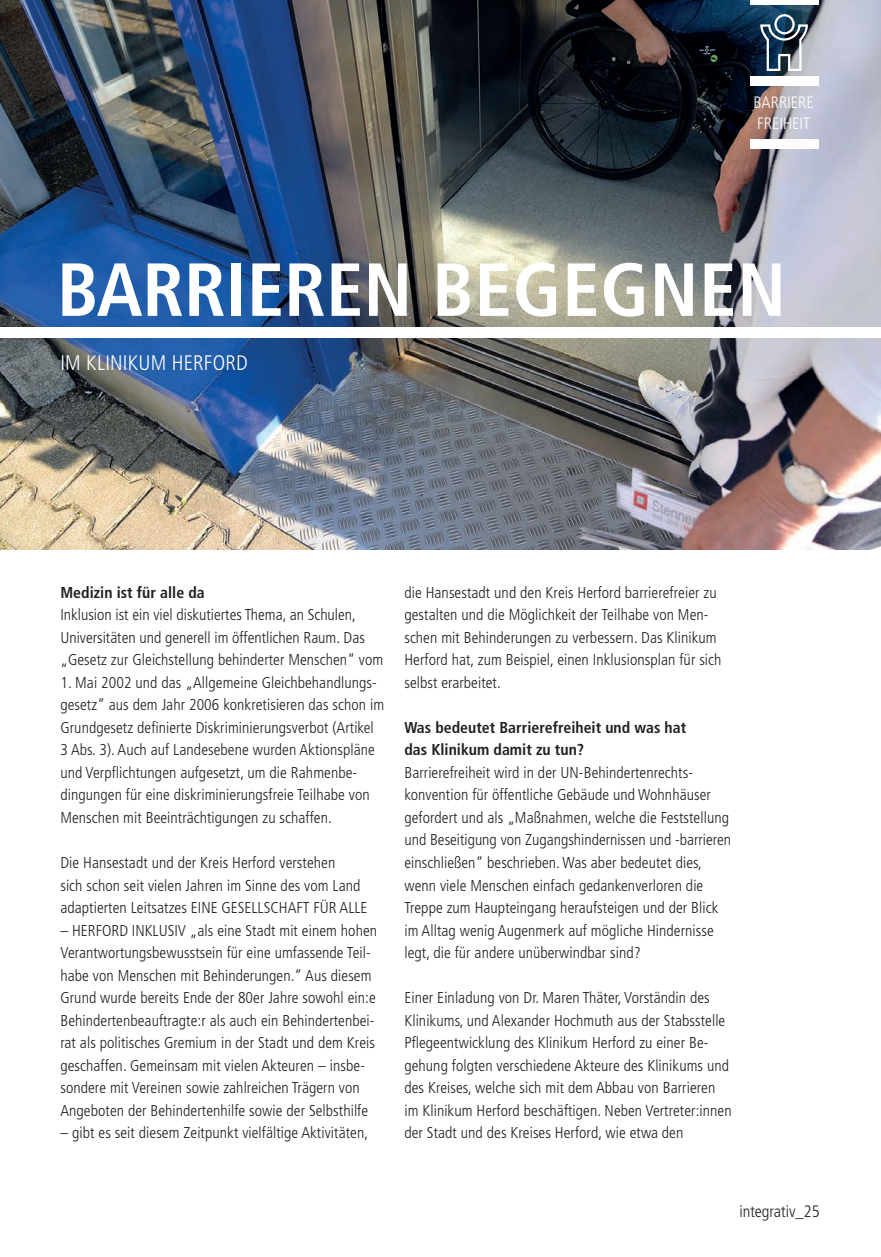
<style>
.page{position:relative;width:881px;height:1257px;background:#fff}
.page>*{position:absolute;margin:0;border:0;box-sizing:border-box;transform-origin:0 0}
.t1{font:700 condensed 75px "Frutiger";color:#fff}
.t2{font:300 condensed 21px "Frutiger";letter-spacing:.01em;color:#fff}
.t3{font:300 condensed 16.5px/21px "Frutiger";color:#fff}
.t4{font:300 condensed 16.5px "Frutiger";color:#231f20}
.t5{font:300 condensed 15.75px/22.5px "Frutiger";letter-spacing:.005em;color:#231f20}
.t6{font:700 condensed 15.75px/22.5px "Frutiger";color:#231f20}
</style>
<div class="page">
<img style="left:0;top:0;width:881px;height:549px">
<div style="left:749px;top:0;width:69px;height:5px;background:#fff"></div>
<div style="left:749px;top:76px;width:69px;height:10px;background:#fff"></div>
<div style="left:749px;top:139px;width:69px;height:9px;background:#fff"></div>
<div style="left:774px;top:14px;width:21px;height:20px;border:2px solid #fff;border-radius:50%"></div>
<svg style="left:759px;top:23px;width:50px;height:49px;background:#5e6f7f"></svg>
<div style="left:0;top:327px;width:881px;height:11px;background:#fff"></div>
<p class="t3" style="left:753px;top:92px;width:62px">BARRIERE<br>FREIHEIT</p>
<h1 class="t1" style="left:57px;top:245px;width:730px">BARRIEREN BEGEGNEN</h1>
<h2 class="t2" style="left:60px;top:350px;width:189px">IM KLINIKUM HERFORD</h2>
<p class="t6" style="left:60px;top:581px;width:146px">Medizin ist für alle da</p>
<p class="t5" style="left:60px;top:603px;width:324px">Inklusion ist ein viel diskutiertes Thema, an Schulen,<br>Universitäten und generell im öffentlichen Raum. Das „Gesetz zur Gleichstellung behinderter Menschen“ vom</p>
<p class="t5" style="left:60px;top:671px;width:325px">1. Mai 2002 und das „Allgemeine Gleichbehandlungs&shy;gesetz“ aus dem Jahr 2006 konkretisieren das schon im Grundgesetz definierte Diskriminierungsverbot (Artikel 3 Abs. 3). Auch auf Landesebene wurden Aktionspläne und Verpflichtungen aufgesetzt, um die Rahmenbe&shy;dingungen für eine diskriminierungsfreie Teilhabe von Menschen mit Beeinträchtigungen zu schaffen.</p>
<p class="t5" style="left:60px;top:851px;width:309px">Die Hansestadt und der Kreis Herford verstehen<br>sich schon seit vielen Jahren im Sinne des vom Land adaptierten Leitsatzes EINE GESELLSCHAFT FÜR ALLE</p>
<p class="t5" style="left:60px;top:918px;width:318px">– HERFORD INKLUSIV „als eine Stadt mit einem hohen Verantwortungsbewusstsein für eine umfassende Teil&shy;habe von Menschen mit Behinderungen.“ Aus diesem Grund wurde bereits Ende der 80er Jahre sowohl ein:e Behindertenbeauftragte:r als auch ein Behindertenbei&shy;rat als politisches Gremium in der Stadt und dem Kreis geschaffen. Gemeinsam mit vielen Akteuren – insbe&shy;sondere mit Vereinen sowie zahlreichen Trägern von Angeboten der Behindertenhilfe sowie der Selbsthilfe</p>
<p class="t5" style="left:60px;top:1121px;width:309px">– gibt es seit diesem Zeitpunkt vielfältige Aktivitäten,</p>
<p class="t5" style="left:404px;top:581px;width:318px">die Hansestadt und den Kreis Herford barrierefreier zu gestalten und die Möglichkeit der Teilhabe von Men&shy;schen mit Behinderungen zu verbessern. Das Klinikum Herford hat, zum Beispiel, einen Inklusionsplan für sich selbst erarbeitet.</p>
<p class="t6" style="left:404px;top:716px;width:283px">Was bedeutet Barrierefreiheit und was hat das Klinikum damit zu tun?</p>
<p class="t5" style="left:404px;top:761px;width:328px">Barrierefreiheit wird in der UN-Behindertenrechts&shy;konvention für öffentliche Gebäude und Wohnhäuser gefordert und als „Maßnahmen, welche die Feststellung und Beseitigung von Zugangshindernissen und -barrieren einschließen“ beschrieben. Was aber bedeutet dies, wenn viele Menschen einfach gedankenverloren die Treppe zum Haupteingang heraufsteigen und der Blick im Alltag wenig Augenmerk auf mögliche Hindernisse legt, die für andere unüberwindbar sind?</p>
<p class="t5" style="left:404px;top:986px;width:329px">Einer Einladung von Dr. Maren Thäter, Vorständin des Klinikums, und Alexander Hochmuth aus der Stabsstelle Pflegeentwicklung des Klinikum Herford zu einer Be&shy;gehung folgten verschiedene Akteure des Klinikums und des Kreises, welche sich mit dem Abbau von Barrieren im Klinikum Herford beschäftigen. Neben Vertreter:innen der Stadt und des Kreises Herford, wie etwa den</p>
<p class="t4" style="left:739px;top:1201px;width:82px">integrativ_25</p>
</div>
